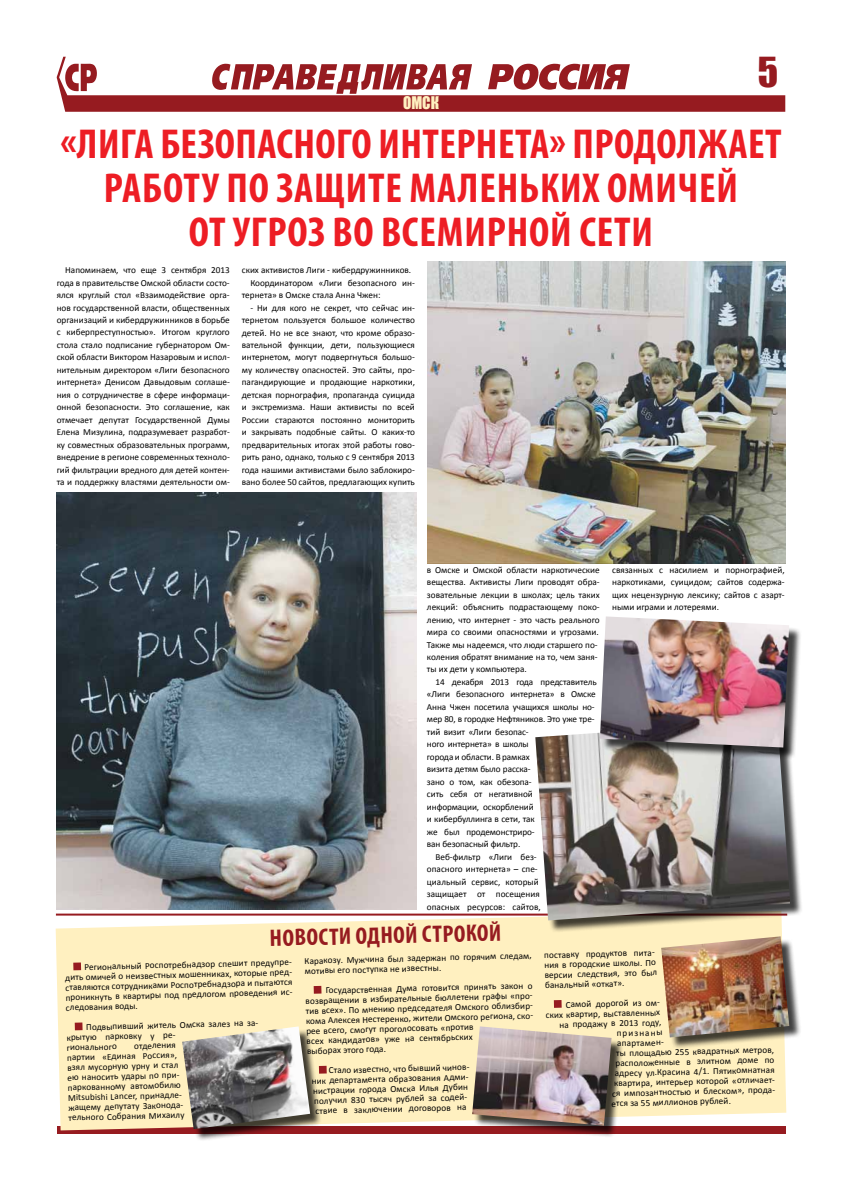
<style>
.page{position:relative;width:842px;height:1191px;background:#fff}
.page>*{position:absolute;margin:0;border:0;box-sizing:border-box;transform-origin:0 0}
.t1{font:700 condensed 42px/44px "Myriad Pro";letter-spacing:.015em;color:#ed1d24;text-align:center}
.t2{font:38px "Impact";color:#961b20}
.t3{font:700 condensed 24px "Myriad Pro";color:#961b20}
.t4{font:16px "Impact";color:#fff0c0;scale:.95 1}
.t5{font:9.2px/12.5px "Calibri";color:#000}
</style>
<div class="page">
<svg style="left:57px;top:57px;width:728px;height:55px"></svg>
<div style="left:57px;top:1126px;width:728px;height:8px;background:#961b20"></div>
<svg style="left:56px;top:915px;width:730px;height:215px;background:#fdedc1"></svg>
<hr style="left:56px;top:913px;width:731px;height:2px;background:#961b20">
<img style="left:57px;top:493px;width:360px;height:416px">
<img style="left:427px;top:261px;width:358px;height:303px">
<div style="left:73px;top:962px;width:8px;height:8px;background:#961b20"></div>
<div style="left:75px;top:1022px;width:8px;height:8px;background:#961b20"></div>
<div style="left:314px;top:986px;width:7px;height:7px;background:#961b20"></div>
<div style="left:319px;top:1065px;width:8px;height:8px;background:#961b20"></div>
<div style="left:554px;top:1000px;width:8px;height:7px;background:#961b20"></div>
<div style="left:184px;top:1028px;width:138px;height:113px;background:#000;opacity:.75"></div>
<img style="left:182px;top:1026px;width:128px;height:103px">
<div style="left:474px;top:1028px;width:150px;height:109px;background:#000;opacity:.75"></div>
<img style="left:472px;top:1026px;width:139px;height:99px">
<div style="left:663px;top:938px;width:138px;height:111px;background:#000;opacity:.75"></div>
<img style="left:661px;top:936px;width:128px;height:101px">
<div style="left:537px;top:722px;width:265px;height:210px;background:#000;opacity:.75"></div>
<img style="left:535px;top:722px;width:255px;height:198px">
<div style="left:602px;top:618px;width:199px;height:142px;background:#000;opacity:.75"></div>
<img style="left:600px;top:616px;width:189px;height:131px">
<h3 class="t4" style="left:403px;top:91px;width:39px">ОМСК</h3>
<h2 class="t2" style="left:758px;top:42px;width:22px">5</h2>
<h1 class="t1" style="left:60px;top:121px;width:723px">«Лига Безопасного Интернета» продолжает работу по защите маленьких омичей<br>от угроз во всемирной сети</h1>
<p class="t5" style="left:57px;top:264px;width:175px;text-align:justify;text-indent:9px">Напоминаем, что еще 3 сентября 2013 года в правительстве Омской области состо&shy;ялся круглый стол «Взаимодействие орга&shy;нов государственной власти, общественных организаций и кибердружинников в борьбе с киберпреступностью». Итогом круглого стола стало подписание губернатором Ом&shy;ской области Виктором Назаровым и испол&shy;нительным директором «Лиги безопасного интернета» Денисом Давыдовым соглаше&shy;ния о сотрудничестве в сфере информаци&shy;онной безопасности. Это соглашение, как отмечает депутат Государственной Думы Елена Мизулина, подразумевает разработ&shy;ку совместных образовательных программ, внедрение в регионе современных техноло&shy;гий фильтрации вредного для детей контен&shy;та и поддержку властями деятельности ом-</p>
<p class="t5" style="left:242px;top:264px;width:171px">ских активистов Лиги - кибердружинников.</p>
<p class="t5" style="left:250px;top:276px;width:166px">Координатором «Лиги безопасного ин-</p>
<p class="t5" style="left:242px;top:289px;width:140px">тернета» в Омске стала Анна Чжен:</p>
<p class="t5" style="left:242px;top:301px;width:175px;text-align:justify;text-indent:9px">- Ни для кого не секрет, что сейчас ин&shy;тернетом пользуется большое количество детей. Но не все знают, что кроме образо&shy;вательной функции, дети, пользующиеся интернетом, могут подвергнуться большо&shy;му количеству опасностей. Это сайты, про&shy;пагандирующие и продающие наркотики, детская порнография, пропаганда суицида и экстремизма. Наши активисты по всей России стараются постоянно мониторить и закрывать подобные сайты. О каких-то предварительных итогах этой работы гово&shy;рить рано, однако, только с 9 сентября 2013 года нашими активистами было заблокиро&shy;вано более 50 сайтов, предлагающих купить</p>
<p class="t5" style="left:427px;top:563px;width:174px">в Омске и Омской области наркотические вещества. Активисты Лиги проводят обра&shy;зовательные лекции в школах; цель таких лекций: объяснить подрастающему поко&shy;лению, что интернет - это часть реального мира со своими опасностями и угрозами.<br>Также мы надеемся, что люди старшего по&shy;коления обратят внимание на то, чем заня&shy;ты их дети у компьютера.</p>
<p class="t5" style="left:435px;top:675px;width:163px">14 декабря 2013 года представитель</p>
<p class="t5" style="left:427px;top:688px;width:170px">«Лиги безопасного интернета» в Омске</p>
<p class="t5" style="left:427px;top:700px;width:169px">Анна Чжен посетила учащихся школы но-</p>
<p class="t5" style="left:427px;top:713px;width:169px">мер 80, в городке Нефтяников. Это уже тре-</p>
<p class="t5" style="left:427px;top:725px;width:103px">тий визит «Лиги безопас-</p>
<p class="t5" style="left:427px;top:738px;width:103px">ного интернета» в школы</p>
<p class="t5" style="left:427px;top:750px;width:104px">города и области. В рамках</p>
<p class="t5" style="left:427px;top:763px;width:105px">визита детям было расска-</p>
<p class="t5" style="left:427px;top:775px;width:106px">зано о том, как обезопа-</p>
<p class="t5" style="left:427px;top:788px;width:107px">сить себя от негативной</p>
<p class="t5" style="left:427px;top:800px;width:108px">информации, оскорблений</p>
<p class="t5" style="left:427px;top:813px;width:109px">и кибербуллинга в сети, так</p>
<p class="t5" style="left:427px;top:825px;width:109px">же был продемонстриро-</p>
<p class="t5" style="left:427px;top:838px;width:95px">ван безопасный фильтр.</p>
<p class="t5" style="left:435px;top:850px;width:103px">Веб-фильтр «Лиги без-</p>
<p class="t5" style="left:427px;top:863px;width:112px">опасного интернета» – спе-</p>
<p class="t5" style="left:427px;top:875px;width:113px">циальный сервис, который</p>
<p class="t5" style="left:427px;top:887px;width:114px">защищает от посещения</p>
<p class="t5" style="left:427px;top:900px;width:115px">опасных ресурсов: сайтов,</p>
<h3 class="t3" style="left:269px;top:922px;width:233px;rotate:-1deg">Новости одной строкой</h3>
<p class="t5" style="left:612px;top:563px;width:174px;text-align:justify">связанных с насилием и порнографией, наркотиками, суицидом; сайтов содержа&shy;щих нецензурную лексику; сайтов с азарт&shy;ными играми и лотереями.</p>
<p class="t5" style="left:65px;top:961px;width:230px;line-height:10.2px;text-indent:19px;rotate:-1deg">Региональный Роспотребнадзор спешит предупре&shy;дить омичей о неизвестных мошенниках, которые пред&shy;ставляются сотрудниками Роспотребнадзора и пытаются проникнуть в квартиры под предлогом проведения ис&shy;следования воды.</p>
<p class="t5" style="left:66px;top:1021px;width:195px;line-height:10.3px;text-indent:20px;rotate:-1deg">Подвыпивший житель Омска залез на за&shy;крытую парковку у ре-<br>гионального</p>
<p class="t5" style="left:67px;top:1042px;width:119px;line-height:10px;text-indent:67px;rotate:-1deg">отделения партии «Единая Россия», взял мусорную урну и стал ею наносить удары по при&shy;паркованному автомобилю<br>Mitsubishi Lancer, принадле&shy;жащему депутату Законода&shy;тельного Собрания Михаилу</p>
<p class="t5" style="left:304px;top:955px;width:229px;line-height:10.3px;rotate:-1deg">Каракозу. Мужчина был задержан по горячим следам, мотивы его поступка не известны.</p>
<p class="t5" style="left:305px;top:985px;width:231px;line-height:10.1px;text-indent:20px;rotate:-1deg">Государственная Дума готовится принять закон о возвращении в избирательные бюллетени графы «про&shy;тив всех». По мнению председателя Омского облизбир&shy;кома Алексея Нестеренко, жители Омского региона, ско&shy;рее всего, смогут проголосовать «против<br>всех кандидатов» уже на сентябрьских<br>выборах этого года.</p>
<p class="t5" style="left:329px;top:1063px;width:144px;rotate:-1deg">Стало известно, что бывший чинов-</p>
<p class="t5" style="left:312px;top:1074px;width:160px;rotate:-1deg">ник департамента образования Адми-</p>
<p class="t5" style="left:313px;top:1084px;width:156px;rotate:-1deg">нистрации города Омска Илья Дубин</p>
<p class="t5" style="left:314px;top:1094px;width:156px;rotate:-1deg">получил 830 тысяч рублей за содей-</p>
<p class="t5" style="left:315px;top:1104px;width:152px;rotate:-1deg">ствие в заключении договоров на</p>
<p class="t5" style="left:544px;top:949px;width:114px;line-height:10px;text-align:justify;rotate:-1deg">поставку продуктов пита&shy;ния в городские школы. По версии следствия, это был банальный «откат».</p>
<p class="t5" style="left:566px;top:998px;width:97px;rotate:-1deg">Самой дорогой из ом-</p>
<p class="t5" style="left:546px;top:1008px;width:116px;rotate:-1deg">ских квартир, выставленных</p>
<p class="t5" style="left:559px;top:1018px;width:103px;rotate:-1deg">на продажу в 2013 году,</p>
<p class="t5" style="left:617px;top:1027px;width:48px;rotate:-1deg">признаны</p>
<p class="t5" style="left:617px;top:1037px;width:50px;rotate:-1deg">апартамен-</p>
<p class="t5" style="left:616px;top:1046px;width:159px;rotate:-1deg">ты площадью 255 квадратных метров,</p>
<p class="t5" style="left:615px;top:1056px;width:160px;rotate:-1deg">расположенные в элитном доме по</p>
<p class="t5" style="left:615px;top:1066px;width:161px;rotate:-1deg">адресу ул.Красина 4/1. Пятикомнатная</p>
<p class="t5" style="left:614px;top:1076px;width:164px;rotate:-1deg">квартира, интерьер которой «отличает-</p>
<p class="t5" style="left:612px;top:1086px;width:166px;rotate:-1deg">ся импозантностью и блеском», прода-</p>
<p class="t5" style="left:611px;top:1096px;width:121px;rotate:-1deg">ется за 55 миллионов рублей.</p>
</div>
